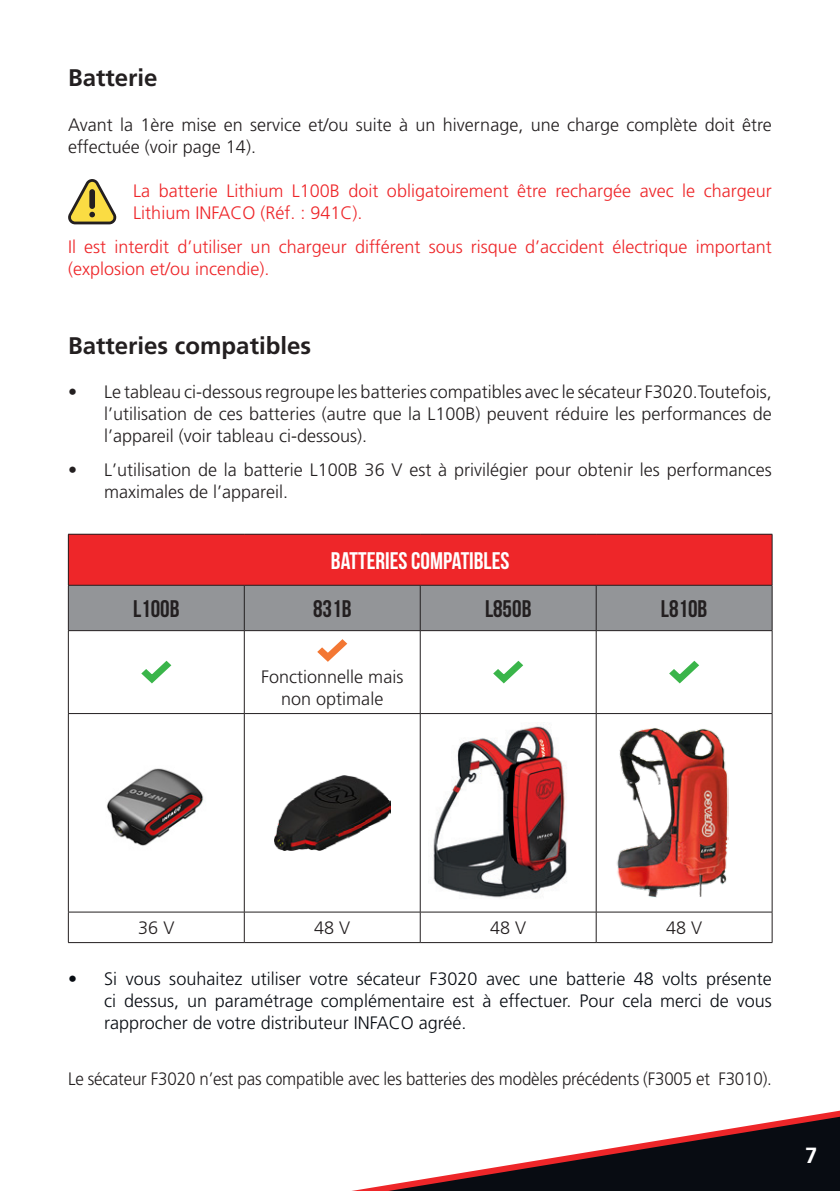
<style>
.page{position:relative;width:840px;height:1191px;background:#fff}
.page>*{position:absolute;margin:0;border:0;box-sizing:border-box;transform-origin:0 0}
.sous_titres{font:700 24px "Frutiger Pro";color:#231f20}
.t1{font:700 24px "Bebas Neue";color:#fff}
.t2{font:700 24px "Bebas Neue";color:#231f20}
.t3{font:700 22px "Frutiger Pro";color:#fff}
.t4{font:300 18px/22px "Frutiger Pro";color:#231f20}
.t5{font:300 18px/22px "Frutiger Pro";color:#ee2629}
.t6{font:300 18px/22px "Frutiger Pro";color:#080c12;text-align:justify}
.t7{font:300 18px "Frutiger Pro";color:#231f20;scale:.94 1}
</style>
<div class="page">
<svg style="left:352px;top:1110px;width:487px;height:81px"></svg>
<svg style="left:68px;top:179px;width:49px;height:45px"></svg>
<div style="left:89px;top:189px;width:6px;height:20px;background:#231f20;border-radius:3px"></div>
<div style="left:68px;top:534px;width:703px;height:51px;background:#ee2629"></div>
<div style="left:69px;top:586px;width:702px;height:44px;background:#939598"></div>
<hr style="left:68px;top:534px;width:176px;height:1px;background:#231f20">
<hr style="left:68px;top:534px;width:1px;height:51px;background:#231f20">
<hr style="left:244px;top:534px;width:176px;height:1px;background:#231f20">
<hr style="left:420px;top:534px;width:176px;height:1px;background:#231f20">
<hr style="left:596px;top:534px;width:176px;height:1px;background:#231f20">
<hr style="left:771px;top:534px;width:1px;height:51px;background:#231f20">
<hr style="left:68px;top:585px;width:176px;height:1px;background:#231f20">
<hr style="left:68px;top:585px;width:1px;height:45px;background:#231f20">
<hr style="left:244px;top:585px;width:176px;height:1px;background:#231f20">
<hr style="left:244px;top:585px;width:1px;height:45px;background:#231f20">
<hr style="left:420px;top:585px;width:176px;height:1px;background:#231f20">
<hr style="left:419px;top:585px;width:1px;height:45px;background:#231f20">
<hr style="left:596px;top:585px;width:176px;height:1px;background:#231f20">
<hr style="left:595px;top:585px;width:1px;height:45px;background:#231f20">
<hr style="left:771px;top:585px;width:1px;height:45px;background:#231f20">
<hr style="left:68px;top:630px;width:176px;height:1px;background:#231f20">
<hr style="left:68px;top:631px;width:1px;height:82px;background:#231f20">
<hr style="left:244px;top:630px;width:176px;height:1px;background:#231f20">
<hr style="left:244px;top:631px;width:1px;height:82px;background:#231f20">
<hr style="left:420px;top:630px;width:176px;height:1px;background:#231f20">
<hr style="left:419px;top:631px;width:1px;height:82px;background:#231f20">
<hr style="left:596px;top:630px;width:176px;height:1px;background:#231f20">
<hr style="left:595px;top:631px;width:1px;height:82px;background:#231f20">
<hr style="left:771px;top:631px;width:1px;height:82px;background:#231f20">
<hr style="left:68px;top:713px;width:176px;height:1px;background:#231f20">
<hr style="left:68px;top:714px;width:1px;height:197px;background:#231f20">
<hr style="left:244px;top:713px;width:176px;height:1px;background:#231f20">
<hr style="left:244px;top:714px;width:1px;height:197px;background:#231f20">
<hr style="left:420px;top:713px;width:176px;height:1px;background:#231f20">
<hr style="left:419px;top:714px;width:1px;height:197px;background:#231f20">
<hr style="left:596px;top:713px;width:176px;height:1px;background:#231f20">
<hr style="left:595px;top:714px;width:1px;height:197px;background:#231f20">
<hr style="left:771px;top:714px;width:1px;height:197px;background:#231f20">
<hr style="left:68px;top:911px;width:176px;height:1px;background:#231f20">
<hr style="left:68px;top:912px;width:1px;height:30px;background:#231f20">
<hr style="left:244px;top:911px;width:176px;height:1px;background:#231f20">
<hr style="left:244px;top:912px;width:1px;height:30px;background:#231f20">
<hr style="left:420px;top:911px;width:176px;height:1px;background:#231f20">
<hr style="left:419px;top:912px;width:1px;height:30px;background:#231f20">
<hr style="left:596px;top:911px;width:176px;height:1px;background:#231f20">
<hr style="left:595px;top:912px;width:1px;height:30px;background:#231f20">
<hr style="left:771px;top:912px;width:1px;height:30px;background:#231f20">
<hr style="left:68px;top:942px;width:176px;height:1px;background:#231f20">
<hr style="left:244px;top:942px;width:176px;height:1px;background:#231f20">
<hr style="left:420px;top:942px;width:176px;height:1px;background:#231f20">
<hr style="left:596px;top:942px;width:176px;height:1px;background:#231f20">
<svg style="left:141px;top:660px;width:31px;height:24px"></svg>
<svg style="left:317px;top:639px;width:31px;height:23px"></svg>
<svg style="left:493px;top:660px;width:31px;height:24px"></svg>
<svg style="left:669px;top:660px;width:30px;height:24px"></svg>
<img style="left:107px;top:768px;width:97px;height:78px">
<img style="left:274px;top:775px;width:116px;height:75px">
<img style="left:432px;top:723px;width:135px;height:175px">
<img style="left:616px;top:728px;width:112px;height:169px">
<p class="sous_titres" style="left:68px;top:64px;width:91px">Batterie</p>
<p class="t4" style="left:68px;top:114px;width:704px">Avant la 1ère mise en service et/ou suite à un hivernage, une charge complète doit être effectuée (voir page 14).</p>
<p class="t5" style="left:133px;top:180px;width:639px">La batterie Lithium L100B doit obligatoirement être rechargée avec le chargeur<br>Lithium INFACO (Réf. : 941C).</p>
<p class="t5" style="left:68px;top:236px;width:704px">Il est interdit d’utiliser un chargeur différent sous risque d’accident électrique important (explosion et/ou incendie).</p>
<p class="sous_titres" style="left:68px;top:331px;width:244px">Batteries compatibles</p>
<p class="t4" style="left:104px;top:381px;width:669px;text-align:justify;text-indent:-36px">• Le tableau ci-dessous regroupe les batteries compatibles avec le sécateur F3020.Toutefois, l’utilisation de ces batteries (autre que la L100B) peuvent réduire les performances de l’appareil (voir tableau ci-dessous).</p>
<p class="t4" style="left:104px;top:458px;width:668px;text-indent:-36px">• L’utilisation de la batterie L100B 36 V est à privilégier pour obtenir les performances maximales de l’appareil.</p>
<p class="t1" style="left:331px;top:547px;width:180px">BATTERIES COMPATIBLES</p>
<p class="t2" style="left:133px;top:595px;width:48px">L100B</p>
<p class="t2" style="left:313px;top:595px;width:40px">831B</p>
<p class="t2" style="left:484px;top:595px;width:48px">L850B</p>
<p class="t2" style="left:660px;top:595px;width:48px">L810B</p>
<p class="t4" style="left:261px;top:666px;width:144px;text-align:center">Fonctionnelle mais non optimale</p>
<p class="t4" style="left:138px;top:917px;width:38px">36 V</p>
<p class="t4" style="left:314px;top:917px;width:38px">48 V</p>
<p class="t4" style="left:490px;top:917px;width:38px">48 V</p>
<p class="t4" style="left:665px;top:917px;width:38px">48 V</p>
<p class="t6" style="left:104px;top:968px;width:668px;text-indent:-36px">• Si vous souhaitez utiliser votre sécateur F3020 avec une batterie 48 volts présente ci dessus, un paramétrage complémentaire est à effectuer. Pour cela merci de vous rapprocher de votre distributeur INFACO agréé.</p>
<p class="t7" style="left:68px;top:1068px;width:749px">Le sécateur F3020 n’est pas compatible avec les batteries des modèles précédents (F3005 et F3010).</p>
<p class="t3" style="left:804px;top:1142px;width:14px">7</p>
</div>
